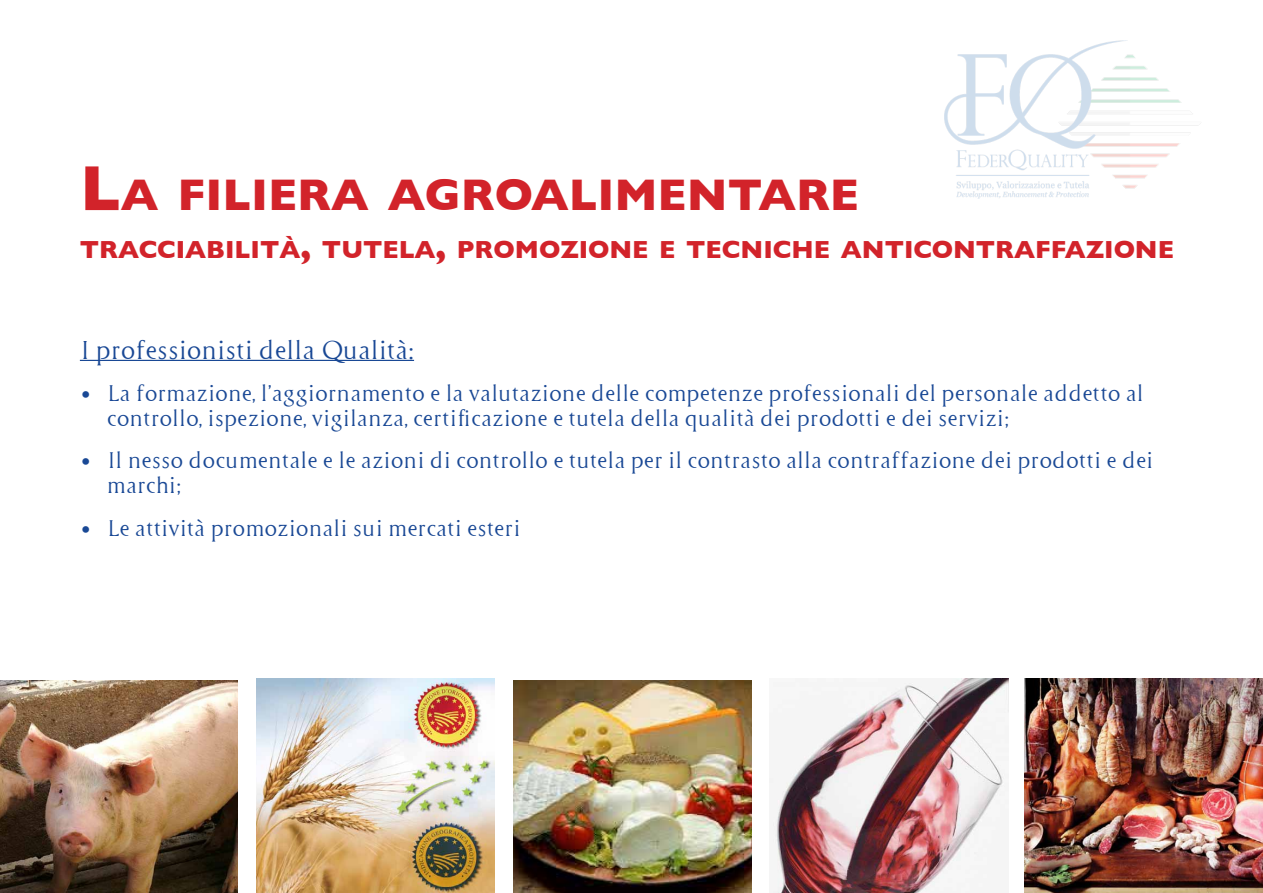
<style>
.page{position:relative;width:1263px;height:893px;background:#fff}
.page>*{position:absolute;margin:0;border:0;box-sizing:border-box;transform-origin:0 0}
.t1{font:700 45.15px "Gill Sans";color:#d2232a}
.t2{font:700 25.2px "Gill Sans";color:#d2232a}
.t3{font:24px "Cyan";color:#194895}
.t4{font:21px/25.2px "Cyan";color:#194895}
.s1{font-size:64.5px}
.s2{font-size:36px}
</style>
<div class="page">
<img style="left:944px;top:40px;width:254px;height:159px">
<img style="left:0;top:680px;width:238px;height:213px">
<img style="left:256px;top:679px;width:239px;height:214px">
<img style="left:513px;top:680px;width:238px;height:213px">
<img style="left:770px;top:679px;width:238px;height:214px">
<img style="left:1024px;top:679px;width:239px;height:214px">
<hr style="left:80px;top:360px;width:334px;height:1px;background:#194895">
<h1 class="t1" style="left:80px;top:168px;width:154px"><span class="s1">L</span>A FILIERA</h1>
<h1 class="t1" style="left:388px;top:168px;width:104px">AGROALI</h1>
<h1 class="t1" style="left:614px;top:168px;width:77px">MENTARE</h1>
<p class="t2" style="left:80px;top:235px;width:19px">TRACCIA</p>
<p class="t2" style="left:206px;top:235px;width:33px">BILIT</p>
<p class="t2" style="left:279px;top:235px;width:63px">À<span class="s2">,</span> TUTELA</p>
<p class="t2" style="left:435px;top:235px;width:123px"><span class="s2">,</span> PROMOZIONE</p>
<p class="t2" style="left:659px;top:235px;width:46px">E TECNIC</p>
<p class="t2" style="left:792px;top:235px;width:70px">HE ANTICONTRA</p>
<p class="t2" style="left:1035px;top:235px;width:49px">FFAZIONE</p>
<p class="t3" style="left:80px;top:334px;width:336px">I professionisti della Qualità:</p>
<p class="t4" style="left:107px;top:380px;width:1038px;text-indent:-27px">• La formazione, l’aggiornamento e la valutazione delle competenze professionali del personale addetto al controllo, ispezione, vigilanza, certificazione e tutela della qualità dei prodotti e dei servizi;</p>
<p class="t4" style="left:107px;top:448px;width:1048px;text-indent:-27px">• Il nesso documentale e le azioni di controllo e tutela per il contrasto alla contraffazione dei prodotti e dei marchi;</p>
<p class="t4" style="left:80px;top:515px;width:442px">• Le attività promozionali sui mercati esteri</p>
</div>
